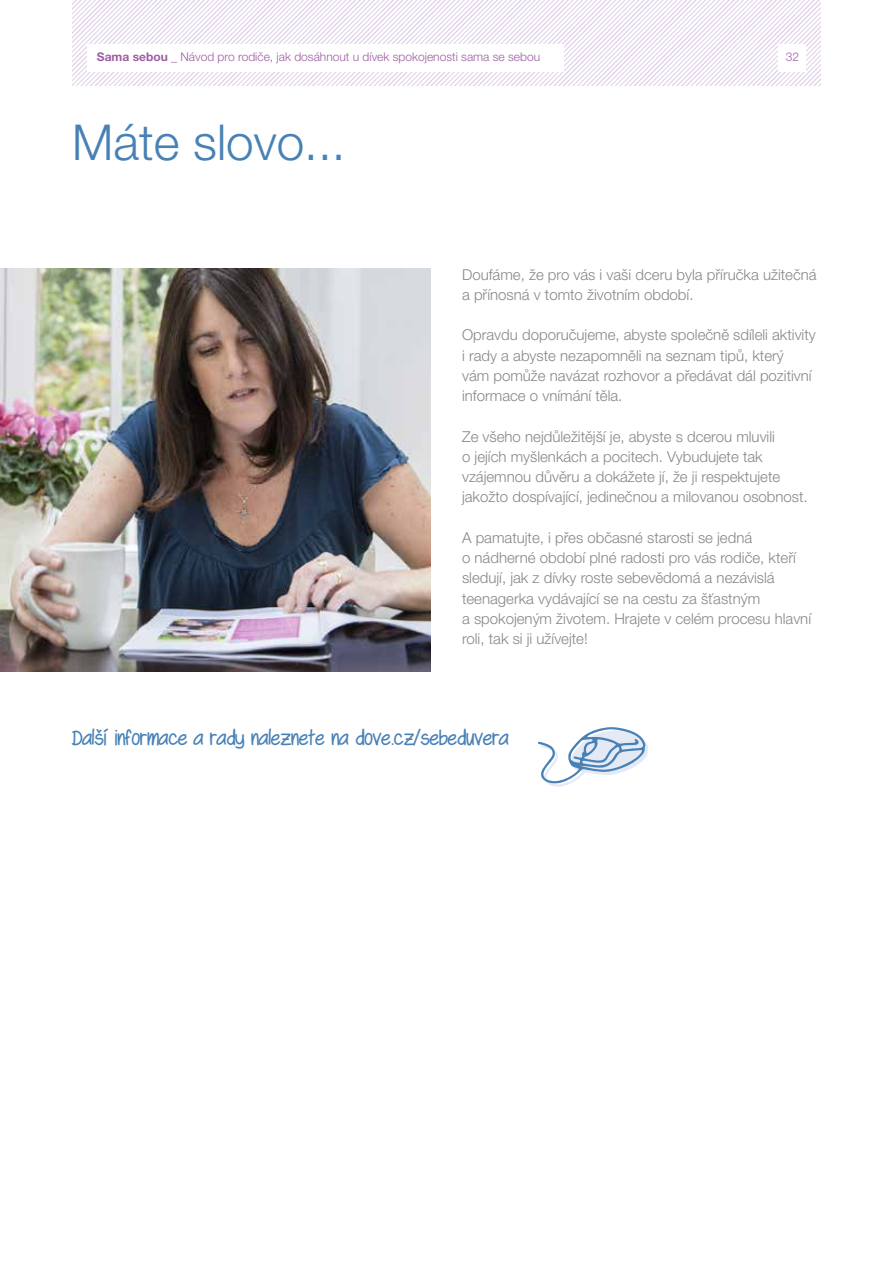
<style>
.page{position:relative;width:893px;height:1263px;background:#fff}
.page>*{position:absolute;margin:0;border:0;box-sizing:border-box;transform-origin:0 0}
.t1{font:300 49.5px "Helvetica Neue LT Pro";color:#4781b6}
.t2{font:500 22.5px "Swagger CE";color:#4781b6}
.t3{font:300 15px/20.2px "Helvetica Neue LT Pro";color:#878787}
.t4{font:300 12px "Helvetica Neue LT Pro";color:#9d5fa3}
.s1{font-weight:700}
</style>
<div class="page">
<img style="left:72px;top:0;width:749px;height:85px">
<div style="left:88px;top:44px;width:476px;height:28px;background:#fff"></div>
<div style="left:779px;top:44px;width:27px;height:28px;background:#fff"></div>
<svg style="left:538px;top:727px;width:110px;height:60px"></svg>
<img style="left:0;top:269px;width:431px;height:403px">
<p class="t4" style="left:97px;top:50px;width:445px"><span class="s1">Sama sebou</span> _ Návod pro rodiče, jak dosáhnout u dívek spokojenosti sama se sebou</p>
<p class="t4" style="left:786px;top:50px;width:15px">32</p>
<h1 class="t1" style="left:72px;top:112px;width:275px">Máte slovo...</h1>
<p class="t3" style="left:462px;top:264px;width:356px">Doufáme, že pro vás i vaši dceru byla příručka užitečná a přínosná v tomto životním období.</p>
<p class="t3" style="left:462px;top:325px;width:355px">Opravdu doporučujeme, abyste společně sdíleli aktivity i rady a abyste nezapomněli na seznam tipů, který<br>vám pomůže navázat rozhovor a předávat dál pozitivní informace o vnímání těla.</p>
<p class="t3" style="left:462px;top:426px;width:347px">Ze všeho nejdůležitější je, abyste s dcerou mluvili<br>o jejích myšlenkách a pocitech. Vybudujete tak vzájemnou důvěru a dokážete jí, že ji respektujete jakožto dospívající, jedinečnou a milovanou osobnost.</p>
<p class="t3" style="left:462px;top:527px;width:350px">A pamatujte, i přes občasné starosti se jedná<br>o nádherné období plné radosti pro vás rodiče, kteří sledují, jak z dívky roste sebevědomá a nezávislá teenagerka vydávající se na cestu za šťastným<br>a spokojeným životem. Hrajete v celém procesu hlavní roli, tak si ji užívejte!</p>
<h2 class="t2" style="left:72px;top:724px;width:437px">Další informace a rady naleznete na dove.cz/sebeduvera</h2>
</div>
